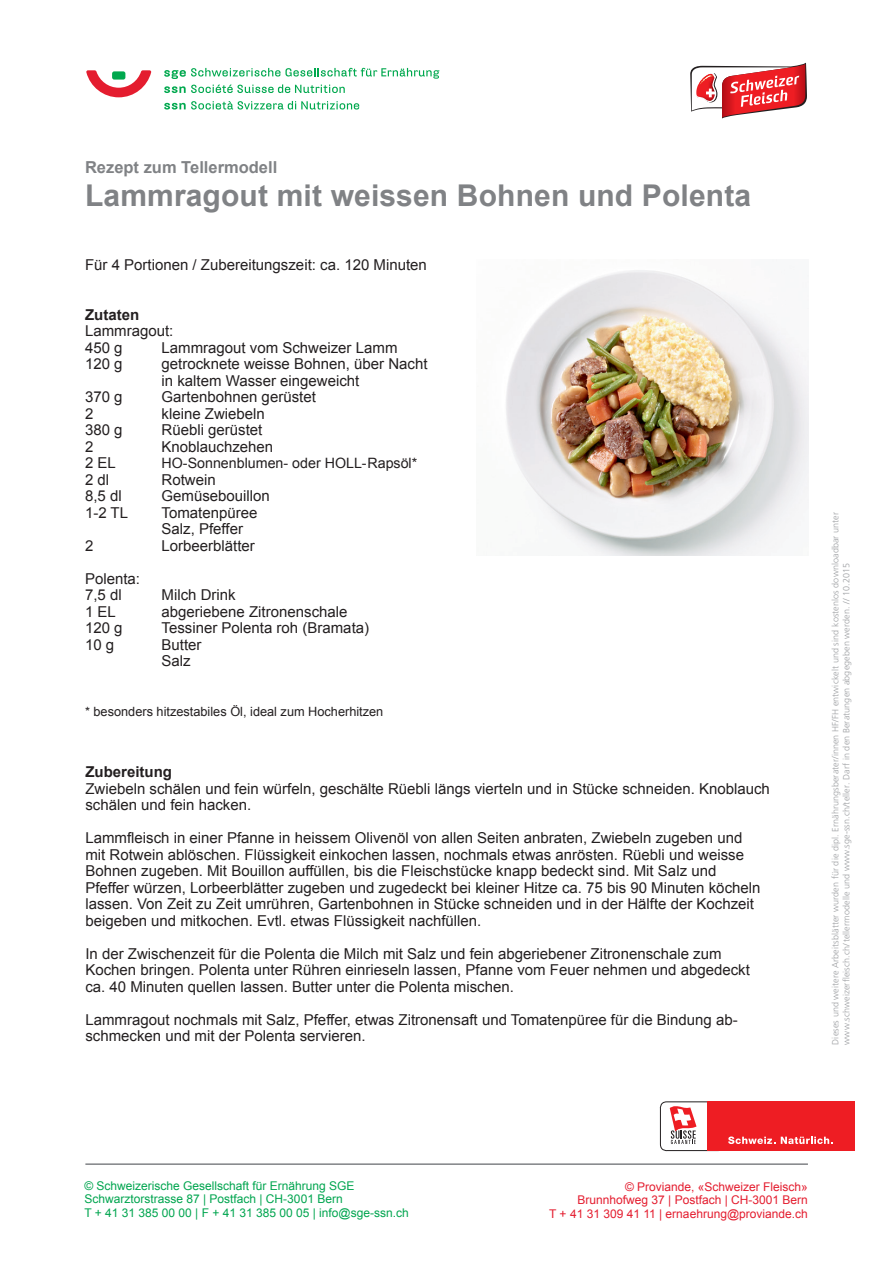
<style>
.page{position:relative;width:893px;height:1263px;background:#fff}
.page>*{position:absolute;margin:0;border:0;box-sizing:border-box;transform-origin:0 0}
.t1{font:700 30px "Arial";letter-spacing:.005em;color:#808285}
.t2{font:700 16.5px "Arial";color:#808285}
.t3{font:15px/16.5px "Arial";color:#231f20}
.t4{font:700 15px "Arial";color:#231f20}
.t5{font:14.25px "Arial";color:#231f20}
.t6{font:12.75px "Arial";color:#231f20}
.t7{font:12px/13.5px "Arial";color:#00a54f}
.t8{font:12px/13.5px "Arial";color:#e41d2f;text-align:right}
.t9{font:300 9px/10.8px "Frutiger";letter-spacing:.01em;color:#9d9fa2}
</style>
<div class="page">
<hr style="left:85px;top:1163px;width:723px;height:2px;background:#808285">
<img style="left:506px;top:270px;width:302px;height:285px">
<svg style="left:690px;top:63px;width:117px;height:55px"></svg>
<svg style="left:86px;top:70px;width:65px;height:27px"></svg>
<svg style="left:164px;top:68px;width:275px;height:25px"></svg>
<svg style="left:164px;top:101px;width:195px;height:9px"></svg>
<div style="left:707px;top:1101px;width:148px;height:50px;background:#ee1d23"></div>
<svg style="left:781px;top:1137px;width:52px;height:7px"></svg>
<svg style="left:660px;top:1101px;width:115px;height:50px"></svg>
<p class="t2" style="left:85px;top:158px;width:194px">Rezept zum Tellermodell</p>
<h1 class="t1" style="left:85px;top:178px;width:668px">Lammragout mit weissen Bohnen und Polenta</h1>
<p class="t3" style="left:85px;top:257px;width:343px">Für 4 Portionen / Zubereitungszeit: ca. 120 Minuten</p>
<p class="t4" style="left:85px;top:306px;width:56px">Zutaten</p>
<p class="t3" style="left:85px;top:323px;width:90px">Lammragout:<br>450 g</p>
<p class="t3" style="left:162px;top:339px;width:237px">Lammragout vom Schweizer Lamm</p>
<p class="t3" style="left:85px;top:356px;width:39px">120 g</p>
<p class="t3" style="left:162px;top:356px;width:267px">getrocknete weisse Bohnen, über Nacht in kaltem Wasser eingeweicht</p>
<p class="t3" style="left:85px;top:389px;width:39px">370 g</p>
<p class="t3" style="left:162px;top:389px;width:156px">Gartenbohnen gerüstet</p>
<p class="t3" style="left:85px;top:405px;width:10px">2</p>
<p class="t3" style="left:162px;top:405px;width:105px">kleine Zwiebeln</p>
<p class="t3" style="left:85px;top:422px;width:39px">380 g</p>
<p class="t3" style="left:162px;top:422px;width:102px">Rüebli gerüstet</p>
<p class="t3" style="left:85px;top:438px;width:10px">2</p>
<p class="t3" style="left:162px;top:438px;width:113px">Knoblauchzehen</p>
<p class="t3" style="left:85px;top:455px;width:32px">2 EL</p>
<p class="t5" style="left:162px;top:455px;width:257px">HO-Sonnenblumen- oder HOLL-Rapsöl*</p>
<p class="t3" style="left:85px;top:471px;width:26px">2 dl</p>
<p class="t3" style="left:162px;top:471px;width:56px">Rotwein</p>
<p class="t3" style="left:85px;top:488px;width:38px">8,5 dl</p>
<p class="t3" style="left:162px;top:488px;width:110px">Gemüsebouillon</p>
<p class="t3" style="left:85px;top:504px;width:45px">1-2 TL</p>
<p class="t3" style="left:162px;top:504px;width:97px">Tomatenpüree<br>Salz, Pfeffer</p>
<p class="t3" style="left:85px;top:537px;width:10px">2</p>
<p class="t3" style="left:162px;top:537px;width:95px">Lorbeerblätter</p>
<p class="t3" style="left:85px;top:570px;width:57px">Polenta:<br>7,5 dl</p>
<p class="t3" style="left:162px;top:587px;width:76px">Milch Drink</p>
<p class="t3" style="left:85px;top:603px;width:32px">1 EL</p>
<p class="t3" style="left:162px;top:603px;width:187px">abgeriebene Zitronenschale</p>
<p class="t3" style="left:85px;top:620px;width:39px">120 g</p>
<p class="t3" style="left:162px;top:620px;width:209px">Tessiner Polenta roh (Bramata)</p>
<p class="t3" style="left:85px;top:636px;width:31px">10 g</p>
<p class="t3" style="left:162px;top:636px;width:42px">Butter<br>Salz</p>
<p class="t6" style="left:85px;top:704px;width:300px">* besonders hitzestabiles Öl, ideal zum Hocherhitzen</p>
<p class="t4" style="left:85px;top:763px;width:88px">Zubereitung</p>
<p class="t3" style="left:85px;top:780px;width:686px">Zwiebeln schälen und fein würfeln, geschälte Rüebli längs vierteln und in Stücke schneiden. Knoblauch schälen und fein hacken.</p>
<p class="t3" style="left:85px;top:830px;width:677px">Lammfleisch in einer Pfanne in heissem Olivenöl von allen Seiten anbraten, Zwiebeln zugeben und mit Rotwein ablöschen. Flüssigkeit einkochen lassen, nochmals etwas anrösten. Rüebli und weisse Bohnen zugeben. Mit Bouillon auffüllen, bis die Fleischstücke knapp bedeckt sind. Mit Salz und Pfeffer würzen, Lorbeerblätter zugeben und zugedeckt bei kleiner Hitze ca. 75 bis 90 Minuten köcheln lassen. Von Zeit zu Zeit umrühren, Gartenbohnen in Stücke schneiden und in der Hälfte der Kochzeit beigeben und mitkochen. Evtl. etwas Flüssigkeit nachfüllen.</p>
<p class="t3" style="left:85px;top:945px;width:666px">In der Zwischenzeit für die Polenta die Milch mit Salz und fein abgeriebener Zitronenschale zum<br>Kochen bringen. Polenta unter Rühren einrieseln lassen, Pfanne vom Feuer nehmen und abgedeckt ca. 40 Minuten quellen lassen. Butter unter die Polenta mischen.</p>
<p class="t3" style="left:85px;top:1011px;width:654px">Lammragout nochmals mit Salz, Pfeffer, etwas Zitronensaft und Tomatenpüree für die Bindung ab&shy;schmecken und mit der Polenta servieren.</p>
<p class="t9" style="left:830px;top:1044px;width:534px;rotate:-90deg">Dieses und weitere Arbeitsblätter wurden für die dipl. Ernährungsberater/innen HF/FH entwickelt und sind kostenlos downloadbar unter www.schweizerfleisch.ch/tellermodelle und www.sge-ssn.ch/teller. Darf in den Beratungen abgegeben werden. // 10.2015</p>
<p class="t7" style="left:84px;top:1178px;width:326px">© Schweizerische Gesellschaft für Ernährung SGE<br>Schwarztorstrasse 87 | Postfach | CH-3001 Bern<br>T + 41 31 385 00 00 | F + 41 31 385 00 05 | info@sge-ssn.ch</p>
<p class="t8" style="left:549px;top:1179px;width:260px">© Proviande, «Schweizer Fleisch»<br>Brunnhofweg 37 | Postfach | CH-3001 Bern<br>T + 41 31 309 41 11 | ernaehrung@proviande.ch</p>
</div>
